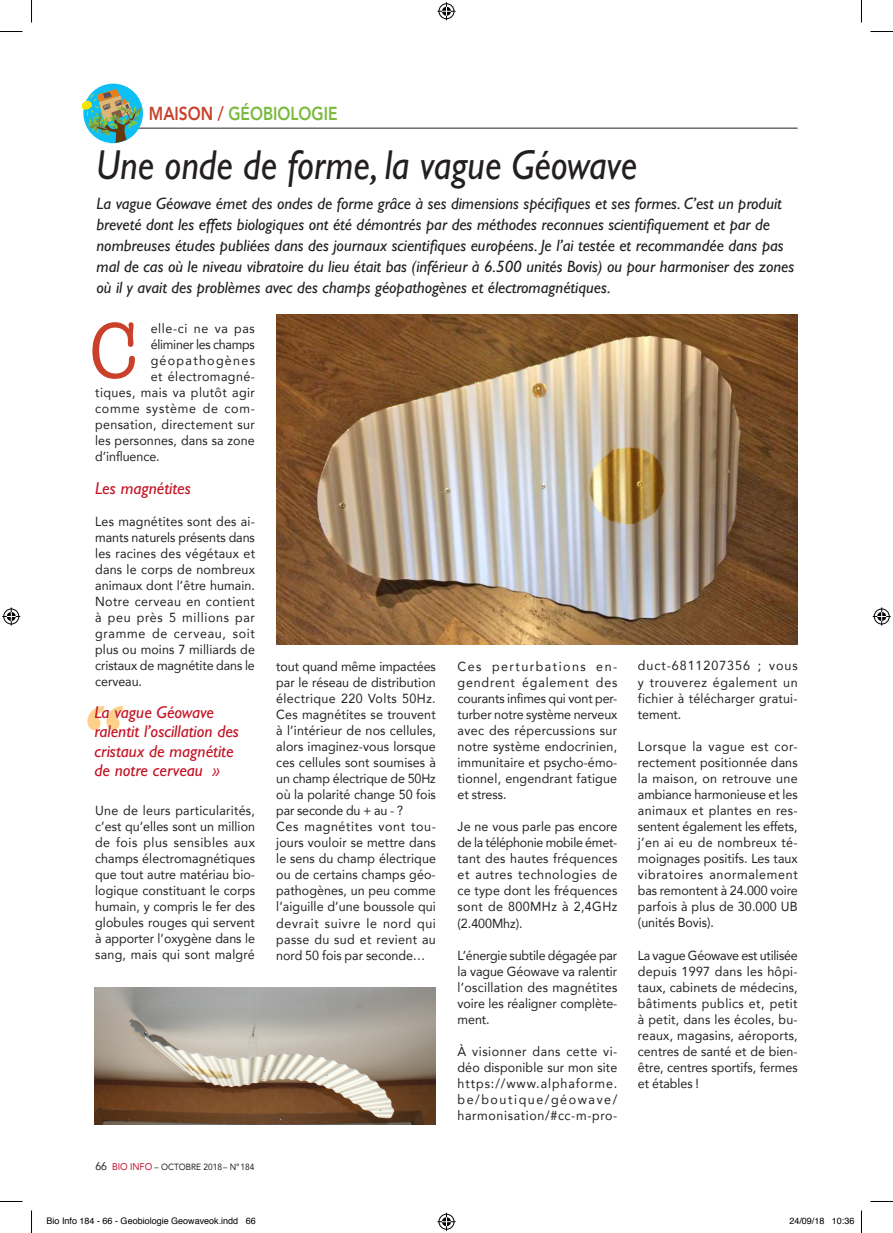
<style>
.page{position:relative;width:893px;height:1233px;background:#fff}
.page>*{position:absolute;margin:0;border:0;box-sizing:border-box;transform-origin:0 0}
.t1{font:79.65px "American Typewriter";color:#c9402b;scale:.95 1}
.t2{font:italic 42px "Gill Sans Std";color:#231f20;scale:.89 1}
.t3{font:800 18.75px "Avenir";color:#7ab93d;scale:.83 1}
.t4{font:italic 17.1px/19.5px "Gill Sans Std";color:#c41324}
.t5{font:italic 16.5px/21px "Gill Sans Std";color:#231f20}
.t6{font:13.2px/16px "Avenir";letter-spacing:.01em;color:#231f20;text-align:justify;scale:.95 1}
.t7{font:13.2px "Avenir";letter-spacing:.035em;color:#231f20;scale:.95 1}
.t8{font:13.2px "Avenir";letter-spacing:.055em;color:#231f20;scale:.95 1}
.t9{font:13.2px "Avenir";letter-spacing:-.02em;color:#231f20;scale:.95 1}
.t10{font:13.2px "Avenir";letter-spacing:.05em;color:#231f20;scale:.95 1}
.t11{font:13.2px "Avenir";letter-spacing:.105em;color:#231f20;scale:.95 1}
.t12{font:9px "Helvetica";color:#000}
.t13{font:9px "Avenir";color:#231f20;scale:.93 1}
.s1{color:#c9402b}
.s2{font-size:11.25px}
.s3{font-size:9.75px;color:#c3102e}
</style>
<div class="page">
<img style="left:276px;top:314px;width:521px;height:330px">
<img style="left:94px;top:987px;width:341px;height:137px">
<hr style="left:96px;top:128px;width:701px;height:1px;background:#231f20">
<div style="left:83px;top:84px;width:60px;height:59px;background:#0dbff2;border-radius:50%"></div>
<svg style="left:81px;top:89px;width:61px;height:54px"></svg>
<svg style="left:87px;top:706px;width:36px;height:24px"></svg>
<svg style="left:0;top:31px;width:22px;height:1px"></svg>
<svg style="left:870px;top:31px;width:22px;height:1px"></svg>
<svg style="left:0;top:1201px;width:22px;height:1px"></svg>
<svg style="left:870px;top:1201px;width:22px;height:1px"></svg>
<svg style="left:31px;top:0;width:1px;height:23px"></svg>
<svg style="left:31px;top:1210px;width:1px;height:22px"></svg>
<svg style="left:437px;top:2px;width:18px;height:18px"></svg>
<svg style="left:437px;top:1212px;width:18px;height:18px"></svg>
<svg style="left:2px;top:607px;width:18px;height:18px"></svg>
<svg style="left:872px;top:607px;width:18px;height:18px"></svg>
<h3 class="t3" style="left:149px;top:99px;width:229px"><span class="s1">MAISON /</span> GÉOBIOLOGIE</h3>
<h2 class="t2" style="left:96px;top:141px;width:608px">Une onde de forme, la vague Géowave</h2>
<p class="t5" style="left:96px;top:193px;width:699px">La vague Géowave émet des ondes de forme grâce à ses dimensions spécifiques et ses formes. C’est un produit breveté dont les effets biologiques ont été démontrés par des méthodes reconnues scientifiquement et par de nombreuses études publiées dans des journaux scientifiques européens. Je l’ai testée et recommandée dans pas mal de cas où le niveau vibratoire du lieu était bas (inférieur à 6.500 unités Bovis) ou pour harmoniser des zones où il y avait des problèmes avec des champs géopathogènes et électromagnétiques.</p>
<h1 class="t1" style="left:89px;top:290px;width:52px">C</h1>
<p class="t10" style="left:151px;top:318px;width:111px">elle-ci ne va pas</p>
<p class="t9" style="left:151px;top:334px;width:111px">éliminer les champs</p>
<p class="t11" style="left:151px;top:350px;width:111px">géopathogènes</p>
<p class="t7" style="left:151px;top:366px;width:111px">et électromagné-</p>
<p class="t7" style="left:95px;top:382px;width:170px">tiques, mais va plutôt agir</p>
<p class="t8" style="left:95px;top:398px;width:169px">comme système de com-</p>
<p class="t6" style="left:95px;top:416px;width:170px">pensation, directement sur</p>
<p class="t6" style="left:95px;top:432px;width:169px">les personnes, dans sa zone</p>
<p class="t6" style="left:95px;top:448px;width:69px">d’influence.</p>
<p class="t4" style="left:95px;top:478px;width:97px">Les magnétites</p>
<p class="t6" style="left:95px;top:512px;width:170px">Les magnétites sont des ai&shy;mants naturels présents dans les racines des végétaux et dans le corps de nombreux animaux dont l’être humain.<br>Notre cerveau en contient à peu près 5 millions par gramme de cerveau, soit plus ou moins 7 milliards de cristaux de magnétite dans le cerveau.</p>
<p class="t4" style="left:94px;top:702px;width:146px">La vague Géowave ralentit l’oscillation des cristaux de magnétite de notre cerveau »</p>
<p class="t6" style="left:95px;top:801px;width:170px">Une de leurs particularités, c’est qu’elles sont un million de fois plus sensibles aux champs électromagnétiques que tout autre matériau bio&shy;logique constituant le corps humain, y compris le fer des globules rouges qui servent à apporter l’oxygène dans le sang, mais qui sont malgré</p>
<p class="t6" style="left:276px;top:657px;width:169px;text-align:left">tout quand même impactées par le réseau de distribution électrique 220 Volts 50Hz.<br>Ces magnétites se trouvent à l’intérieur de nos cellules, alors imaginez-vous lorsque ces cellules sont soumises à un champ électrique de 50Hz où la polarité change 50 fois par seconde du + au - ?<br>Ces magnétites vont tou&shy;jours vouloir se mettre dans le sens du champ électrique ou de certains champs géo&shy;pathogènes, un peu comme l’aiguille d’une boussole qui devrait suivre le nord qui passe du sud et revient au nord 50 fois par seconde…</p>
<p class="t13" style="left:95px;top:1159px;width:173px"><span class="s2">66</span> <span class="s3">BIO INFO</span> – OCTOBRE 2018– N°184</p>
<p class="t6" style="left:457px;top:657px;width:170px">Ces perturbations en&shy;gendrent également des courants infimes qui vont per&shy;turber notre système nerveux avec des répercussions sur notre système endocrinien, immunitaire et psycho-émo&shy;tionnel, engendrant fatigue et stress.</p>
<p class="t6" style="left:457px;top:818px;width:170px">Je ne vous parle pas encore de la téléphonie mobile émet&shy;tant des hautes fréquences et autres technologies de ce type dont les fréquences sont de 800MHz à 2,4GHz (2.400Mhz).</p>
<p class="t6" style="left:457px;top:946px;width:170px">L’énergie subtile dégagée par la vague Géowave va ralentir l’oscillation des magnétites voire les réaligner complète&shy;ment.</p>
<p class="t6" style="left:457px;top:1042px;width:170px">À visionner dans cette vi&shy;déo disponible sur mon site https://www.alphaforme. be/boutique/géowave/ harmonisation/#cc-m-pro-</p>
<p class="t6" style="left:637px;top:657px;width:170px">duct-6811207356 ; vous y trouverez également un fichier à télécharger gratui&shy;tement.</p>
<p class="t6" style="left:637px;top:737px;width:170px">Lorsque la vague est cor&shy;rectement positionnée dans la maison, on retrouve une ambiance harmonieuse et les animaux et plantes en res&shy;sentent également les effets, j’en ai eu de nombreux té&shy;moignages positifs. Les taux vibratoires anormalement bas remontent à 24.000 voire parfois à plus de 30.000 UB (unités Bovis).</p>
<p class="t6" style="left:637px;top:946px;width:170px">La vague Géowave est utilisée depuis 1997 dans les hôpi&shy;taux, cabinets de médecins, bâtiments publics et, petit à petit, dans les écoles, bu&shy;reaux, magasins, aéroports, centres de santé et de bien&shy;être, centres sportifs, fermes et étables !</p>
<p class="t12" style="left:46px;top:1213px;width:211px">Bio Info 184 - 66 - Geobiologie Geowaveok.indd 66</p>
<p class="t12" style="left:789px;top:1213px;width:67px">24/09/18 10:36</p>
</div>
